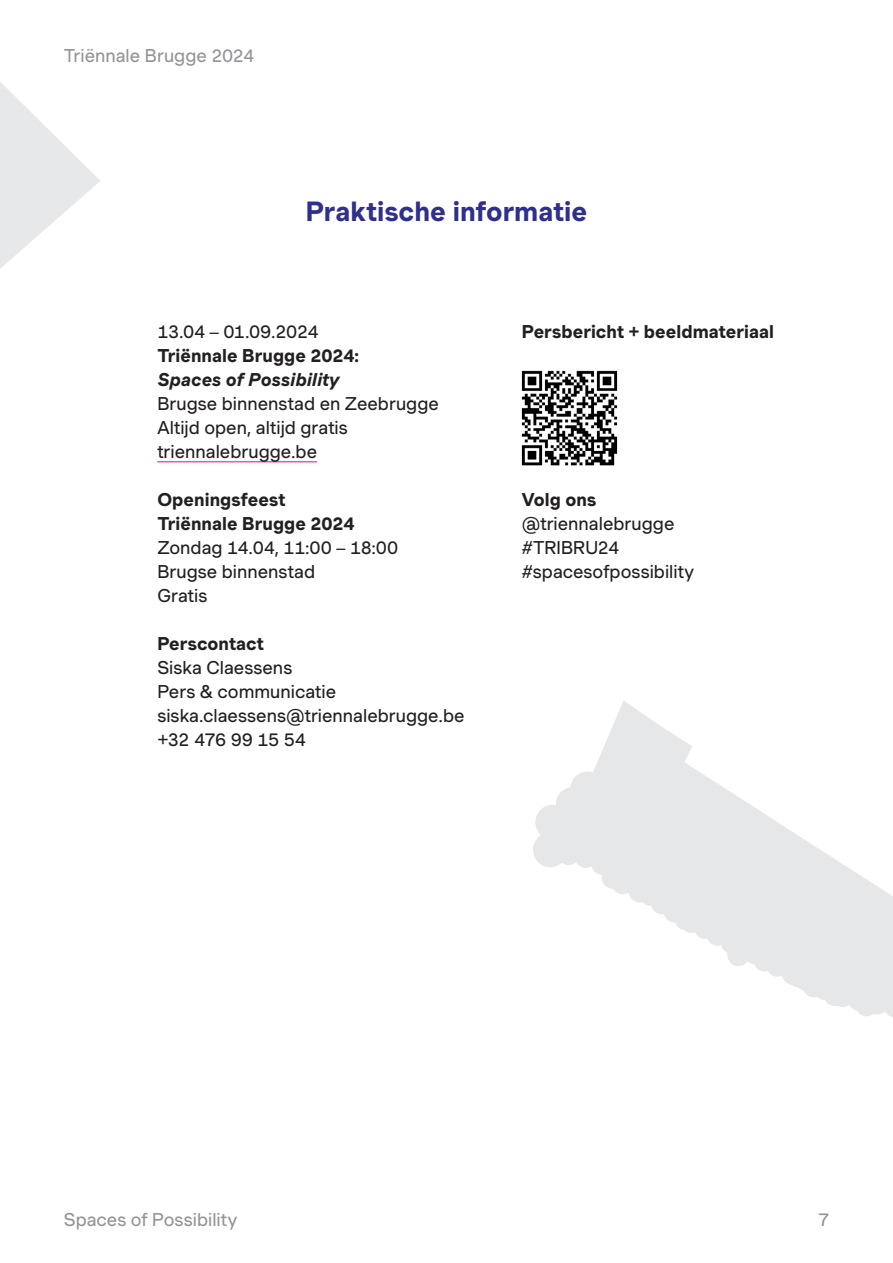
<style>
.page{position:relative;width:893px;height:1263px;background:#fff}
.page>*{position:absolute;margin:0;border:0;box-sizing:border-box;transform-origin:0 0}
.TRIBRU24_-_pers_-_large_quotes{font:700 27px "Muoto";color:#2f308d}
.TRIBRU24_-_body_tekst{font:18px "Muoto";color:#231f20}
.TRIBRU24_-_body_tekst-2{font:700 18px/24px "Muoto";letter-spacing:.005em;color:#231f20}
.TRIBRU24_-_pers_-_body_tekst{font:18px/24px "Muoto";color:#231f20}
.t1{font:18px "Muoto";color:#939598}
.TRIBRU24_-_body_tekst-3{font:18px "Muoto";letter-spacing:-.025em;color:#231f20}
.TRIBRU24_-_pers_-_body_tekst-2{font:700 18px "Muoto";letter-spacing:.005em;color:#231f20}
.s1{font-style:italic}
.s2{font-weight:700}
</style>
<div class="page">
<svg style="left:533px;top:701px;width:360px;height:316px"></svg>
<svg style="left:0;top:82px;width:100px;height:187px"></svg>
<hr style="left:157px;top:461px;width:160px;height:1px;background:#ed028c">
<img style="left:521px;top:370px;width:97px;height:96px">
<p class="t1" style="left:64px;top:43px;width:192px">Triënnale Brugge 2024</p>
<p class="TRIBRU24_-_pers_-_large_quotes" style="left:306px;top:191px;width:283px">Praktische informatie</p>
<p class="TRIBRU24_-_body_tekst-3" style="left:157px;top:319px;width:163px">13.04 – 01.09.2024</p>
<p class="TRIBRU24_-_body_tekst-2" style="left:157px;top:343px;width:203px">Triënnale Brugge 2024:<br><span class="s1">Spaces of Possibility</span></p>
<p class="TRIBRU24_-_body_tekst" style="left:157px;top:391px;width:283px">Brugse binnenstad en Zeebrugge</p>
<p class="TRIBRU24_-_body_tekst" style="left:157px;top:415px;width:192px">Altijd open, altijd gratis</p>
<p class="TRIBRU24_-_body_tekst" style="left:157px;top:439px;width:161px">triennalebrugge.be</p>
<p class="TRIBRU24_-_body_tekst-2" style="left:157px;top:487px;width:199px">Openingsfeest<br>Triënnale Brugge 2024</p>
<p class="TRIBRU24_-_body_tekst" style="left:157px;top:535px;width:242px">Zondag 14.04, 11:00 – 18:00</p>
<p class="TRIBRU24_-_body_tekst" style="left:157px;top:559px;width:159px">Brugse binnenstad</p>
<p class="TRIBRU24_-_body_tekst" style="left:157px;top:583px;width:52px">Gratis</p>
<p class="TRIBRU24_-_body_tekst-2" style="left:157px;top:631px;width:108px">Perscontact</p>
<p class="TRIBRU24_-_body_tekst" style="left:157px;top:655px;width:136px">Siska Claessens</p>
<p class="TRIBRU24_-_body_tekst" style="left:157px;top:679px;width:180px">Pers &amp; communicatie</p>
<p class="TRIBRU24_-_body_tekst" style="left:157px;top:703px;width:309px">siska.claessens@triennalebrugge.be</p>
<p class="TRIBRU24_-_body_tekst-3" style="left:157px;top:727px;width:150px">+32 476 99 15 54</p>
<p class="TRIBRU24_-_pers_-_body_tekst-2" style="left:522px;top:318px;width:254px">Persbericht + beeldmateriaal</p>
<p class="TRIBRU24_-_pers_-_body_tekst" style="left:522px;top:487px;width:154px"><span class="s2">Volg ons </span>@triennalebrugge</p>
<p class="TRIBRU24_-_pers_-_body_tekst" style="left:522px;top:535px;width:174px">#TRIBRU24 #spacesofpossibility</p>
<p class="t1" style="left:64px;top:1207px;width:175px">Spaces of Possibility</p>
<p class="t1" style="left:818px;top:1207px;width:13px">7</p>
</div>
